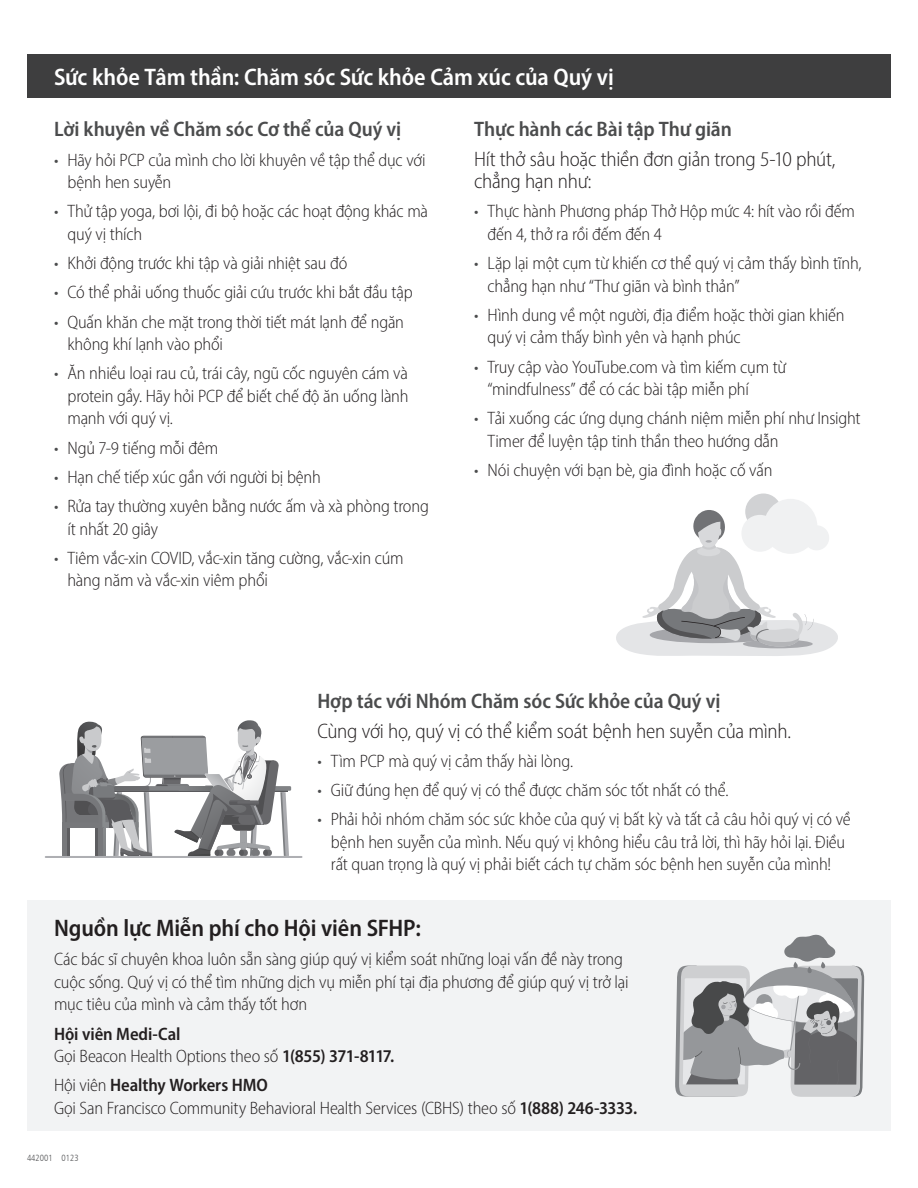
<style>
.page{position:relative;width:918px;height:1188px;background:#fff}
.page>*{position:absolute;margin:0;border:0;box-sizing:border-box;transform-origin:0 0}
.Header_bars{font:600 semi-condensed 24px "Myriad Pro";letter-spacing:-.005em;color:#fff}
._16pt_subhead{font:600 semi-condensed 24px "Myriad Pro";letter-spacing:-.005em;color:#231f20}
.Body{font:300 semi-condensed 21px/22.5px "Myriad Pro";letter-spacing:-.01em;color:#231f20}
.Sub_Heads{font:600 semi-condensed 21px "Myriad Pro";letter-spacing:-.005em;color:#4b4c4d}
.Body-2{font:300 semi-condensed 18px/22.5px "Myriad Pro";letter-spacing:-.01em;color:#231f20}
.Body-3{font:600 semi-condensed 18px/22.5px "Myriad Pro";letter-spacing:-.005em;color:#231f20}
.t1{font:9px "Humanist 777 BT Light Condensed B";color:#57585a}
.s1{color:#4b4c4d}
.s2{font-weight:300}
.s3{font-weight:600}
</style>
<div class="page">
<div style="left:27px;top:54px;width:864px;height:43px;background:#3e3e3f"></div>
<div style="left:27px;top:901px;width:864px;height:230px;background:#f2f3f4"></div>
<div style="left:115px;top:786px;width:176px;height:5px;background:#818386"></div>
<svg style="left:59px;top:720px;width:230px;height:136px"></svg>
<hr style="left:46px;top:856px;width:256px;height:2px;background:#aeafb3">
<div style="left:745px;top:494px;width:37px;height:36px;background:#d1d2d4;border-radius:50%"></div>
<svg style="left:616px;top:510px;width:222px;height:146px"></svg>
<div style="left:764px;top:499px;width:53px;height:55px;background:#f0f1f2;border-radius:50%"></div>
<div style="left:804px;top:525px;width:25px;height:25px;background:#f0f1f2;border-radius:50%"></div>
<svg style="left:675px;top:934px;width:189px;height:163px"></svg>
<p class="Header_bars" style="left:54px;top:61px;width:557px">Sức khỏe Tâm thần: Chăm sóc Sức khỏe Cảm xúc của Quý vị</p>
<p class="Sub_Heads" style="left:54px;top:116px;width:349px">Lời khuyên về Chăm sóc Cơ thể của Quý vị</p>
<p class="Body-2" style="left:68px;top:148px;width:360px;text-indent:-14px"><span class="s1">•</span> Hãy hỏi PCP của mình cho lời khuyên về tập thể dục với bệnh hen suyễn</p>
<p class="Body-2" style="left:68px;top:200px;width:360px;text-indent:-14px"><span class="s1">•</span> Thử tập yoga, bơi lội, đi bộ hoặc các hoạt động khác mà quý vị thích</p>
<p class="Body-2" style="left:54px;top:252px;width:293px"><span class="s1">•</span> Khởi động trước khi tập và giải nhiệt sau đó</p>
<p class="Body-2" style="left:54px;top:281px;width:360px"><span class="s1">•</span> Có thể phải uống thuốc giải cứu trước khi bắt đầu tập</p>
<p class="Body-2" style="left:68px;top:310px;width:338px;text-indent:-14px"><span class="s1">•</span> Quấn khăn che mặt trong thời tiết mát lạnh để ngăn không khí lạnh vào phổi</p>
<p class="Body-2" style="left:68px;top:362px;width:343px;text-indent:-14px"><span class="s1">•</span> Ăn nhiều loại rau củ, trái cây, ngũ cốc nguyên cám và protein gầy. Hãy hỏi PCP để biết chế độ ăn uống lành mạnh với quý vị.</p>
<p class="Body-2" style="left:54px;top:436px;width:166px"><span class="s1">•</span> Ngủ 7-9 tiếng mỗi đêm</p>
<p class="Body-2" style="left:54px;top:465px;width:268px"><span class="s1">•</span> Hạn chế tiếp xúc gần với người bị bệnh</p>
<p class="Body-2" style="left:68px;top:495px;width:363px;text-indent:-14px"><span class="s1">•</span> Rửa tay thường xuyên bằng nước ấm và xà phòng trong ít nhất 20 giây</p>
<p class="Body-2" style="left:68px;top:546px;width:338px;text-indent:-14px"><span class="s1">•</span> Tiêm vắc-xin COVID, vắc-xin tăng cường, vắc-xin cúm hàng năm và vắc-xin viêm phổi</p>
<p class="Sub_Heads" style="left:474px;top:116px;width:259px">Thực hành các Bài tập Thư giãn</p>
<p class="Body" style="left:474px;top:147px;width:363px">Hít thở sâu hoặc thiền đơn giản trong 5-10 phút, chẳng hạn như:</p>
<p class="Body-2" style="left:488px;top:200px;width:369px;text-indent:-14px"><span class="s1">•</span> Thực hành Phương pháp Thở Hộp mức 4: hít vào rồi đếm đến 4, thở ra rồi đếm đến 4</p>
<p class="Body-2" style="left:488px;top:252px;width:376px;text-indent:-14px"><span class="s1">•</span> Lặp lại một cụm từ khiến cơ thể quý vị cảm thấy bình tĩnh, chẳng hạn như “Thư giãn và bình thản”</p>
<p class="Body-2" style="left:488px;top:303px;width:358px;text-indent:-14px"><span class="s1">•</span> Hình dung về một người, địa điểm hoặc thời gian khiến quý vị cảm thấy bình yên và hạnh phúc</p>
<p class="Body-2" style="left:488px;top:355px;width:299px;text-indent:-14px"><span class="s1">•</span> Truy cập vào YouTube.com và tìm kiếm cụm từ “mindfulness” để có các bài tập miễn phí</p>
<p class="Body-2" style="left:488px;top:407px;width:375px;text-indent:-14px"><span class="s1">•</span> Tải xuống các ứng dụng chánh niệm miễn phí như Insight<br>Timer để luyện tập tinh thần theo hướng dẫn</p>
<p class="Body-2" style="left:474px;top:459px;width:300px"><span class="s1">•</span> Nói chuyện với bạn bè, gia đình hoặc cố vấn</p>
<p class="Sub_Heads" style="left:317px;top:688px;width:401px">Hợp tác với Nhóm Chăm sóc Sức khỏe của Quý vị</p>
<p class="Body" style="left:317px;top:719px;width:475px">Cùng với họ, quý vị có thể kiểm soát bệnh hen suyễn của mình.</p>
<p class="Body-2" style="left:317px;top:750px;width:257px"><span class="s1">•</span> Tìm PCP mà quý vị cảm thấy hài lòng.</p>
<p class="Body-2" style="left:317px;top:779px;width:413px"><span class="s1">•</span> Giữ đú ng hẹn để quý vị có thể được chăm sóc tốt nhất có thể.</p>
<p class="Body-2" style="left:317px;top:808px;width:535px;text-align:center"><span class="s1">•</span> Phải hỏi nhóm chăm sóc sức khỏe của quý vị bất kỳ và tất cả câu hỏi quý vị có về bệnh hen suyễn của mình. Nếu quý vị không hiểu câu trả lời, thì hãy hỏi lại. Điều rất quan trọng là quý vị phải biết cách tự chăm sóc bệnh hen suyễn của mình!</p>
<p class="_16pt_subhead" style="left:54px;top:913px;width:369px">Nguồn lực Miễn phí cho Hội viên SFHP:</p>
<p class="Body-2" style="left:54px;top:948px;width:576px">Các bác sĩ chuyên khoa luôn sẵn sàng giú p quý vị kiểm soát những loại vấn đề này trong cuộc sống. Quý vị có thể tìm những dịch vụ miễn phí tại địa phương để giú p quý vị trở lại mục tiêu của mình và cảm thấy tốt hơn</p>
<p class="Body-3" style="left:54px;top:1022px;width:342px">Hội viên Medi-Cal<br><span class="s2">Gọi Beacon Health Options theo số</span> 1(855) 371-8117.</p>
<p class="Body-2" style="left:54px;top:1074px;width:585px">Hội viên <span class="s3">Healthy Workers HMO<br></span>Gọi San Francisco Community Behavioral Health Services (CBHS) theo số <span class="s3">1(888) 246-3333.</span></p>
<p class="t1" style="left:27px;top:1152px;width:53px">442001 0123</p>
</div>
